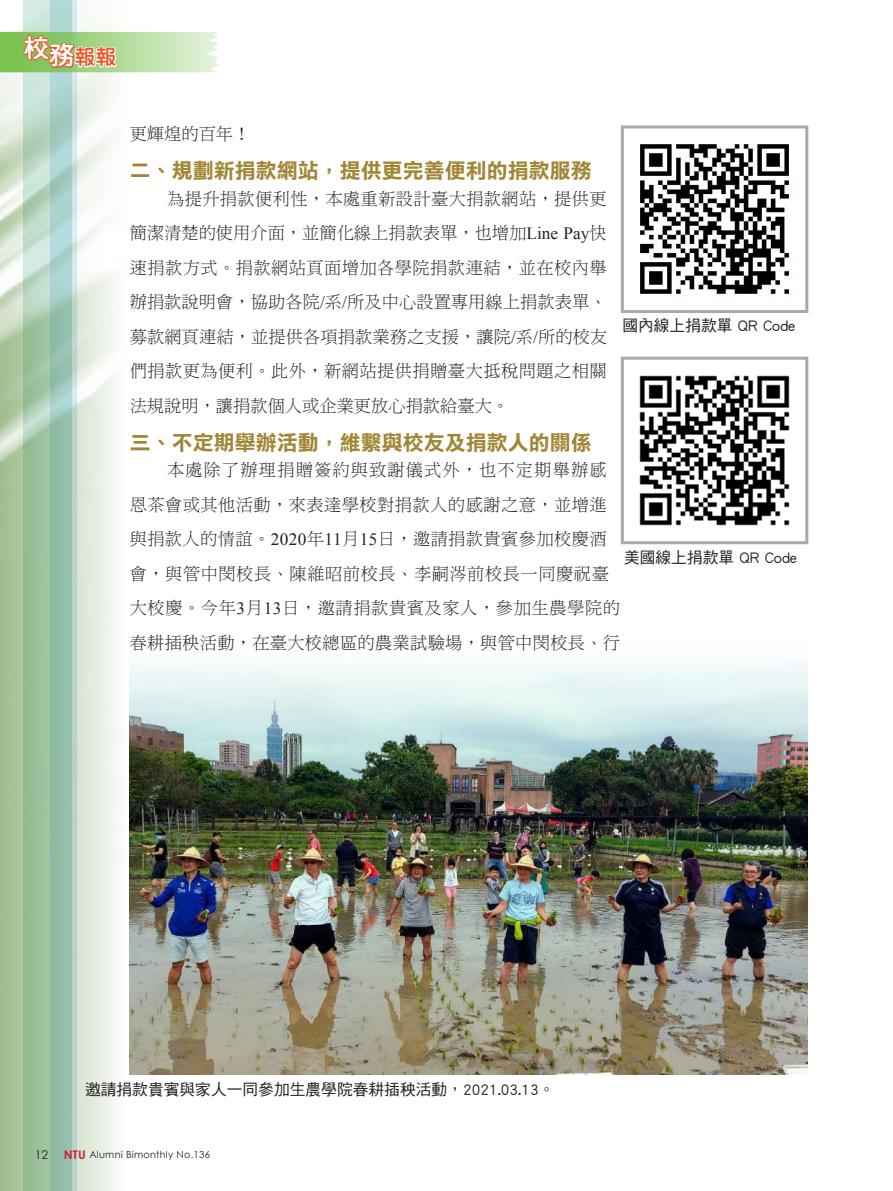
<style>
.page{position:relative;width:893px;height:1191px;background:#fff}
.page>*{position:absolute;margin:0;border:0;box-sizing:border-box;transform-origin:0 0}
.t1{font:25.5px "DF Yuan Std W8";color:#fff}
.t2{font:21px "DF Li Hei Std W7";color:#a18735}
.t3{font:17.25px/34.5px "DF Ming Std W3";letter-spacing:.025em;color:#231f20;text-align:justify}
.t4{font:15.75px "DF Hei Std W5";color:#231f20}
.t5{font:12px "Century Gothic";color:#231f20}
.t6{font:9.75px "Century Gothic";letter-spacing:.025em;color:#231f20}
.s1{font-family:"Times New Roman"}
.s2{font-weight:700;font-size:12px;color:#d1232a}
</style>
<div class="page">
<svg style="left:23px;top:0;width:27px;height:1191px;background:#a4c7a7"></svg>
<svg style="left:50px;top:0;width:27px;height:1191px;background:#9fc6b8"></svg>
<svg style="left:0;top:24px;width:219px;height:48px"></svg>
<img style="left:130px;top:662px;width:678px;height:412px">
<img style="left:640px;top:144px;width:150px;height:152px">
<div style="left:621px;top:125px;width:187px;height:188px;border:3px solid #a8a9ad"></div>
<img style="left:639px;top:375px;width:151px;height:151px">
<div style="left:621px;top:357px;width:187px;height:187px;border:3px solid #a8a9ad"></div>
<h1 class="t1" style="left:23px;top:38px;width:94px">校務<sub>報報</sub></h1>
<p class="t3" style="left:130px;top:117px;width:122px">更輝煌的百年！</p>
<p class="t2" style="left:130px;top:159px;width:463px">二、規劃新捐款網站，提供更完善便利的捐款服務</p>
<p class="t3" style="left:130px;top:181px;width:479px;text-indent:38px">為提升捐款便利性，本處重新設計臺大捐款網站，提供更簡潔清楚的使用介面，並簡化線上捐款表單，也增加<span class="s1">Line Pay</span>快速捐款方式。捐款網站頁面增加各學院捐款連結，並在校內舉辦捐款說明會，協助各院<span class="s1">/</span>系<span class="s1">/</span>所及中心設置專用線上捐款表單、募款網頁連結，並提供各項捐款業務之支援，讓院<span class="s1">/</span>系<span class="s1">/</span>所的校友們捐款更為便利。此外，新網站提供捐贈臺大抵稅問題之相關法規說明，讓捐款個人或企業更放心捐款給臺大。</p>
<p class="t2" style="left:130px;top:431px;width:463px">三、不定期舉辦活動，維繫與校友及捐款人的關係</p>
<p class="t3" style="left:130px;top:453px;width:492px;text-align:left;text-indent:38px">本處除了辦理捐贈簽約與致謝儀式外，也不定期舉辦感恩茶會或其他活動，來表達學校對捐款人的感謝之意，並增進與捐款人的情誼。<span class="s1">2020</span>年<span class="s1">11</span>月<span class="s1">15</span>日，邀請捐款貴賓參加校慶酒會，與管中閔校長、陳維昭前校長、李嗣涔前校長一同慶祝臺大校慶。今年<span class="s1">3</span>月<span class="s1">13</span>日，邀請捐款貴賓及家人，參加生農學院的春耕插秧活動，在臺大校總區的農業試驗場，與管中閔校長、行</p>
<p class="t4" style="left:622px;top:317px;width:174px">國內線上捐款單 QR Code</p>
<p class="t4" style="left:624px;top:548px;width:174px">美國線上捐款單 QR Code</p>
<p class="t4" style="left:85px;top:1080px;width:471px">邀請捐款貴賓與家人一同參加生農學院春耕插秧活動，2021.03.13。</p>
<p class="t5" style="left:35px;top:1147px;width:15px">12</p>
<p class="t6" style="left:64px;top:1148px;width:148px"><span class="s2">NTU</span> Alumni Bimonthly No.136</p>
</div>
